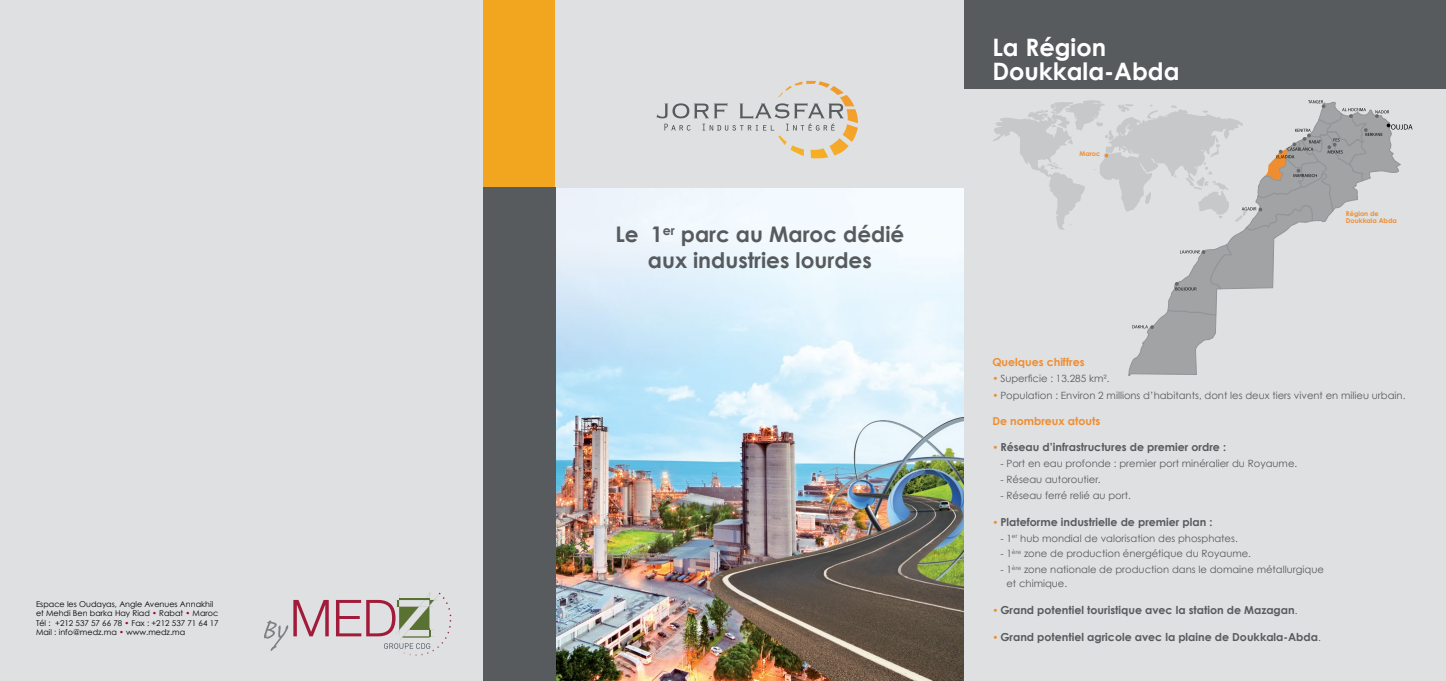
<style>
.page{position:relative;width:1446px;height:681px;background:#fff}
.page>*{position:absolute;margin:0;border:0;box-sizing:border-box;transform-origin:0 0}
.t1{font:700 24px/24px "Century Gothic";color:#fff}
.t2{font:700 21.5px/25.8px "Century Gothic";color:#585b5e;text-align:center}
.t3{font:700 11px "Century Gothic";color:#585b5e}
.t4{font:700 11px "Century Gothic";color:#ef8d31}
.t5{font:10px/13.5px "Century Gothic";color:#585b5e}
.t6{font:8px/9.4px "Century Gothic";color:#000}
.t7{font:700 6.6px/7.1px "Century Gothic";color:#ef8d31}
.s1{color:#a30234}
.s2{font-weight:700;color:#ef8d31}
.s3{font-size:10px;color:#ef8d31}
.s4{font-weight:400;font-size:10px}
</style>
<div class="page">
<div style="left:964px;top:0;width:482px;height:89px;background:#585b5e"></div>
<img style="left:556px;top:187px;width:408px;height:493px">
<div style="left:482px;top:0;width:74px;height:187px;background:#f2a51e"></div>
<div style="left:556px;top:0;width:408px;height:187px;background:#dfe0e1"></div>
<div style="left:482px;top:187px;width:74px;height:493px;background:#585b5e"></div>
<svg style="left:656px;top:81px;width:202px;height:77px"></svg>
<div style="left:964px;top:89px;width:482px;height:591px;background:#dfe0e1"></div>
<div style="left:0;top:0;width:482px;height:680px;background:#dfe0e1"></div>
<svg style="left:993px;top:100px;width:419px;height:276px"></svg>
<svg style="left:264px;top:599px;width:65px;height:51px"></svg>
<svg style="left:336px;top:592px;width:115px;height:63px"></svg>
<p class="t6" style="left:36px;top:598px;width:184px">Espace les Oudayas, Angle Avenues Annakhil et Mehdi Ben barka Hay Riad <span class="s1">•</span> Rabat <span class="s1">•</span> Maroc Tél : +212 537 57 66 78 <span class="s1">•</span> Fax : +212 537 71 64 17<br>Mail : info@medz.ma <span class="s1">•</span> www.medz.ma</p>
<h2 class="t2" style="left:615px;top:221px;width:290px">Le 1<sup>er</sup> parc au Maroc dédié aux industries lourdes</h2>
<h1 class="t1" style="left:992px;top:34px;width:189px">La Région<br>Doukkala-Abda</h1>
<p class="t7" style="left:1079px;top:150px;width:22px">Maroc</p>
<p class="t7" style="left:1346px;top:210px;width:52px">Région de<br>Doukkala Abda</p>
<p class="t4" style="left:992px;top:355px;width:94px">Quelques chiffres</p>
<p class="t5" style="left:992px;top:371px;width:119px"><span class="s2">•</span> Superficie : 13.285 km².</p>
<p class="t5" style="left:992px;top:388px;width:415px"><span class="s2">•</span> Population : Environ 2 millions d’habitants, dont les deux tiers vivent en milieu urbain.</p>
<p class="t4" style="left:992px;top:413px;width:109px">De nombreux atouts</p>
<p class="t3" style="left:992px;top:440px;width:235px"><span class="s3">•</span> Réseau d’infrastructures de premier ordre :</p>
<p class="t5" style="left:1000px;top:456px;width:298px">- Port en eau profonde : premier port minéralier du Royaume.</p>
<p class="t5" style="left:1000px;top:472px;width:102px">- Réseau autoroutier.</p>
<p class="t5" style="left:1000px;top:488px;width:132px">- Réseau ferré relié au port.</p>
<p class="t3" style="left:992px;top:514px;width:222px"><span class="s3">•</span> Plateforme industrielle de premier plan :</p>
<p class="t5" style="left:1000px;top:531px;width:239px">- 1<sup>er</sup> hub mondial de valorisation des phosphates.</p>
<p class="t5" style="left:1000px;top:546px;width:252px">- 1<sup>ère</sup> zone de production énergétique du Royaume.</p>
<p class="t5" style="left:1006px;top:562px;width:319px;text-indent:-6px">- 1<sup>ère</sup> zone nationale de production dans le domaine métallurgique et chimique.</p>
<p class="t3" style="left:992px;top:602px;width:307px"><span class="s3">•</span> Grand potentiel touristique avec la station de Mazagan<span class="s4">.</span></p>
<p class="t3" style="left:992px;top:629px;width:330px"><span class="s3">•</span> Grand potentiel agricole avec la plaine de Doukkala-Abda<span class="s4">.</span></p>
</div>
